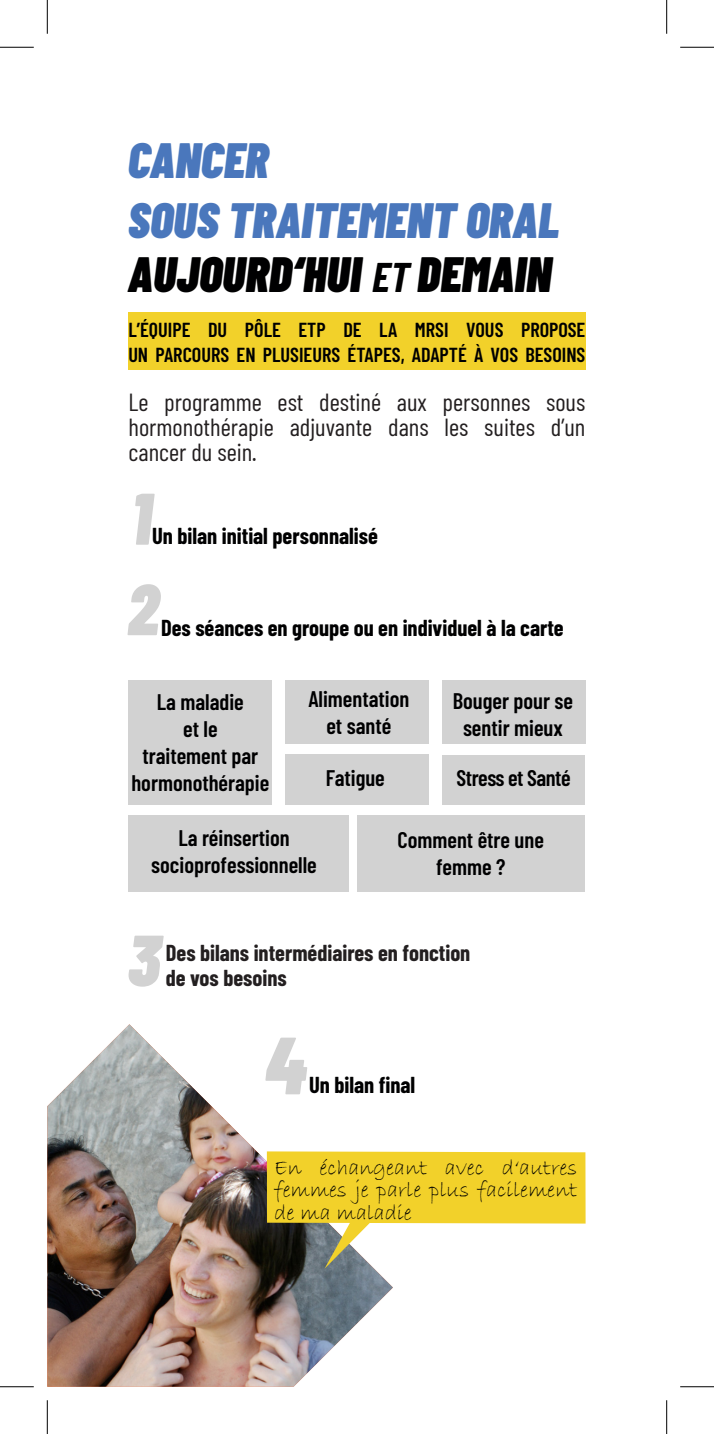
<style>
.page{position:relative;width:714px;height:1434px;background:#fff}
.page>*{position:absolute;margin:0;border:0;box-sizing:border-box;transform-origin:0 0}
.t1{font:italic 900 81px "Barlow Condensed";color:#d2d2d2}
.t2{font:italic 900 49.5px/54px "Barlow Condensed";color:#4a77bc}
.t3{font:24.75px/24.8px "Barlow Condensed";color:#231f20;text-align:justify}
.t4{font:600 22.5px/27px "Barlow Condensed";color:#000001;text-align:center}
.t5{font:700 22.5px "Barlow Condensed";color:#000001}
.t6{font:22.5px/22.5px "Bradley Hand ITCTT";color:#000001;text-align:justify}
.t7{font:700 22.5px/24.8px "Barlow Condensed";color:#231f20}
.t8{font:600 22.5px "Barlow Condensed";letter-spacing:-.02em;color:#000001}
.t9{font:600 20.25px "Barlow Condensed";color:#000001}
.s1{color:#000001}
.s2{font-weight:700;font-size:40.5px;color:#000001}
</style>
<div class="page">
<div style="left:128px;top:312px;width:457px;height:57px;background:#f2d12a"></div>
<svg style="left:135px;top:494px;width:19px;height:51px"></svg>
<svg style="left:128px;top:936px;width:36px;height:51px"></svg>
<svg style="left:127px;top:584px;width:34px;height:51px"></svg>
<div style="left:441px;top:755px;width:143px;height:50px;background:#d2d2d2"></div>
<div style="left:285px;top:680px;width:144px;height:63px;background:#d2d2d2"></div>
<div style="left:285px;top:755px;width:144px;height:50px;background:#d2d2d2"></div>
<div style="left:441px;top:680px;width:144px;height:63px;background:#d2d2d2"></div>
<div style="left:128px;top:680px;width:144px;height:125px;background:#d2d2d2"></div>
<div style="left:128px;top:815px;width:221px;height:77px;background:#d2d2d2"></div>
<img style="left:47px;top:1024px;width:345px;height:363px">
<svg style="left:267px;top:1151px;width:318px;height:118px"></svg>
<div style="left:357px;top:815px;width:227px;height:77px;background:#d2d2d2"></div>
<hr style="left:0;top:47px;width:34px;height:1px;background:#000">
<hr style="left:679px;top:47px;width:34px;height:1px;background:#000">
<hr style="left:0;top:1386px;width:34px;height:1px;background:#000">
<hr style="left:679px;top:1386px;width:34px;height:1px;background:#000">
<hr style="left:47px;top:0;width:1px;height:34px;background:#000">
<hr style="left:47px;top:1400px;width:1px;height:34px;background:#000">
<hr style="left:666px;top:0;width:1px;height:34px;background:#000">
<hr style="left:666px;top:1400px;width:1px;height:34px;background:#000">
<p class="t2" style="left:128px;top:131px;width:142px">CANCER</p>
<p class="t2" style="left:128px;top:192px;width:433px">SOUS TRAITEMENT ORAL<br><span class="s1">AUJOURD‘HUI</span> <span class="s2">ET</span> <span class="s1">DEMAIN</span></p>
<p class="t9" style="left:128px;top:316px;width:458px">L’ÉQUIPE DU PÔLE ETP DE LA MRSI VOUS PROPOSE</p>
<p class="t9" style="left:128px;top:340px;width:458px">UN PARCOURS EN PLUSIEURS ÉTAPES, ADAPTÉ À VOS BESOINS</p>
<p class="t3" style="left:128px;top:389px;width:458px">Le programme est destiné aux personnes sous hormonothérapie adjuvante dans les suites d’un cancer du sein.</p>
<p class="t5" style="left:152px;top:519px;width:227px">Un bilan initial personnalisé</p>
<p class="t5" style="left:161px;top:612px;width:404px">Des séances en groupe ou en individuel à la carte</p>
<p class="t4" style="left:157px;top:687px;width:88px">La maladie</p>
<p class="t4" style="left:131px;top:714px;width:139px">et le<br>traitement par hormonothérapie</p>
<p class="t4" style="left:308px;top:684px;width:102px">Alimentation et santé</p>
<p class="t4" style="left:452px;top:686px;width:122px">Bouger pour se sentir mieux</p>
<p class="t4" style="left:326px;top:763px;width:60px">Fatigue</p>
<p class="t8" style="left:456px;top:762px;width:116px">Stress et Santé</p>
<p class="t4" style="left:151px;top:823px;width:167px">La réinsertion socioprofessionnelle</p>
<p class="t4" style="left:397px;top:825px;width:148px">Comment être une femme ?</p>
<p class="t7" style="left:166px;top:940px;width:306px">Des bilans intermédiaires en fonction de vos besoins</p>
<p class="t1" style="left:264px;top:1008px;width:43px">4</p>
<p class="t5" style="left:309px;top:1069px;width:107px">Un bilan final</p>
<p class="t6" style="left:274px;top:1157px;width:304px">En échangeant avec d‘autres femmes je parle plus facilement de ma maladie</p>
</div>
